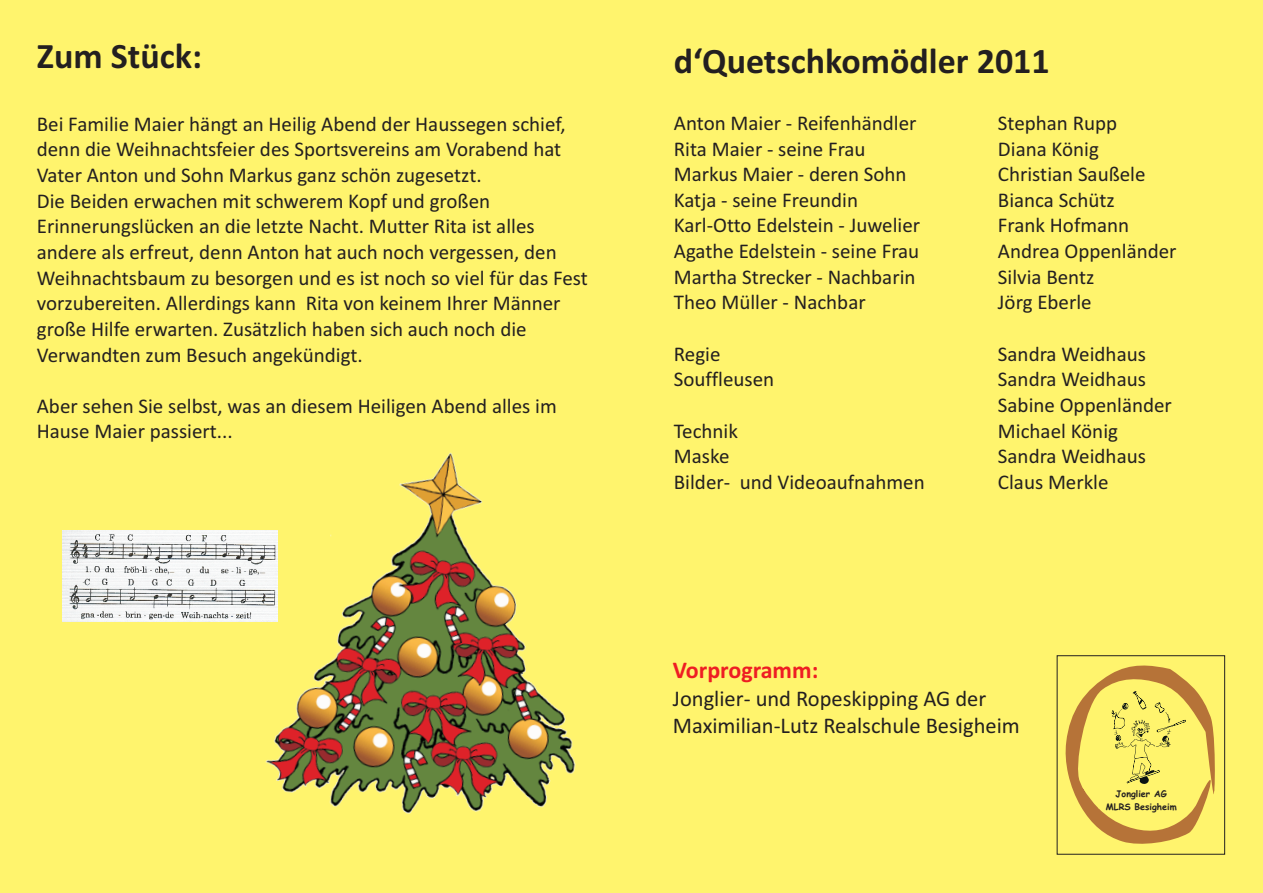
<style>
.page{position:relative;width:1263px;height:893px;background:#fff46d}
.page>*{position:absolute;margin:0;border:0;box-sizing:border-box;transform-origin:0 0}
.t1{font:700 36px "Calibri";color:#231f20}
.t2{font:700 24px "Calibri";color:#ee1d23}
.t3{font:22.5px/27.5px "Calibri";color:#231f20}
.t4{font:21px/25.7px "Calibri";color:#231f20}
.t5{font:700 9px/12.6px "Comic Sans MS";color:#231f20;text-align:center}
</style>
<div class="page">
<svg style="left:1065px;top:662px;width:161px;height:185px"></svg>
<div style="left:1057px;top:655px;width:168px;height:200px;border:1px solid #231f20"></div>
<img style="left:248px;top:452px;width:328px;height:362px">
<img style="left:62px;top:531px;width:215px;height:91px">
<h1 class="t1" style="left:37px;top:41px;width:167px">Zum Stück:</h1>
<p class="t4" style="left:37px;top:113px;width:552px">Bei Familie Maier hängt an Heilig Abend der Haussegen schief, denn die Weihnachtsfeier des Sportsvereins am Vorabend hat Vater Anton und Sohn Markus ganz schön zugesetzt.<br>Die Beiden erwachen mit schwerem Kopf und großen Erinnerungslücken an die letzte Nacht. Mutter Rita ist alles andere als erfreut, denn Anton hat auch noch vergessen, den Weihnachtsbaum zu besorgen und es ist noch so viel für das Fest vorzubereiten. Allerdings kann Rita von keinem Ihrer Männer große Hilfe erwarten. Zusätzlich haben sich auch noch die Verwandten zum Besuch angekündigt.</p>
<p class="t4" style="left:37px;top:395px;width:521px">Aber sehen Sie selbst, was an diesem Heiligen Abend alles im<br>Hause Maier passiert...</p>
<h1 class="t1" style="left:674px;top:46px;width:377px">d‘Quetschkomödler 2011</h1>
<p class="t4" style="left:674px;top:112px;width:244px">Anton Maier - Reifenhändler</p>
<p class="t4" style="left:998px;top:112px;width:121px">Stephan Rupp</p>
<p class="t4" style="left:674px;top:137px;width:193px">Rita Maier - seine Frau</p>
<p class="t4" style="left:998px;top:137px;width:102px">Diana König</p>
<p class="t4" style="left:674px;top:163px;width:234px">Markus Maier - deren Sohn</p>
<p class="t4" style="left:998px;top:163px;width:149px">Christian Saußele</p>
<p class="t4" style="left:674px;top:189px;width:186px">Katja - seine Freundin</p>
<p class="t4" style="left:998px;top:189px;width:118px">Bianca Schütz</p>
<p class="t4" style="left:674px;top:214px;width:248px">Karl-Otto Edelstein - Juwelier</p>
<p class="t4" style="left:998px;top:214px;width:133px">Frank Hofmann</p>
<p class="t4" style="left:674px;top:240px;width:247px">Agathe Edelstein - seine Frau</p>
<p class="t4" style="left:998px;top:240px;width:180px">Andrea Oppenländer</p>
<p class="t4" style="left:674px;top:266px;width:243px">Martha Strecker - Nachbarin</p>
<p class="t4" style="left:998px;top:266px;width:98px">Silvia Bentz</p>
<p class="t4" style="left:674px;top:291px;width:193px">Theo Müller - Nachbar</p>
<p class="t4" style="left:998px;top:291px;width:95px">Jörg Eberle</p>
<p class="t4" style="left:674px;top:343px;width:48px">Regie</p>
<p class="t4" style="left:998px;top:343px;width:150px">Sandra Weidhaus</p>
<p class="t4" style="left:674px;top:368px;width:102px">Souffleusen</p>
<p class="t4" style="left:998px;top:368px;width:175px">Sandra Weidhaus<br>Sabine Oppenländer</p>
<p class="t4" style="left:674px;top:419px;width:66px">Technik</p>
<p class="t4" style="left:998px;top:419px;width:122px">Michael König</p>
<p class="t4" style="left:674px;top:445px;width:57px">Maske</p>
<p class="t4" style="left:998px;top:445px;width:150px">Sandra Weidhaus</p>
<p class="t4" style="left:674px;top:471px;width:252px">Bilder- und Videoaufnahmen</p>
<p class="t4" style="left:998px;top:471px;width:112px">Claus Merkle</p>
<p class="t2" style="left:673px;top:660px;width:147px">Vorprogramm:</p>
<p class="t3" style="left:673px;top:686px;width:349px">Jonglier- und Ropeskipping AG der<br>Maximilian-Lutz Realschule Besigheim</p>
<p class="t5" style="left:1106px;top:788px;width:72px">Jonglier AG<br>MLRS Besigheim</p>
</div>
